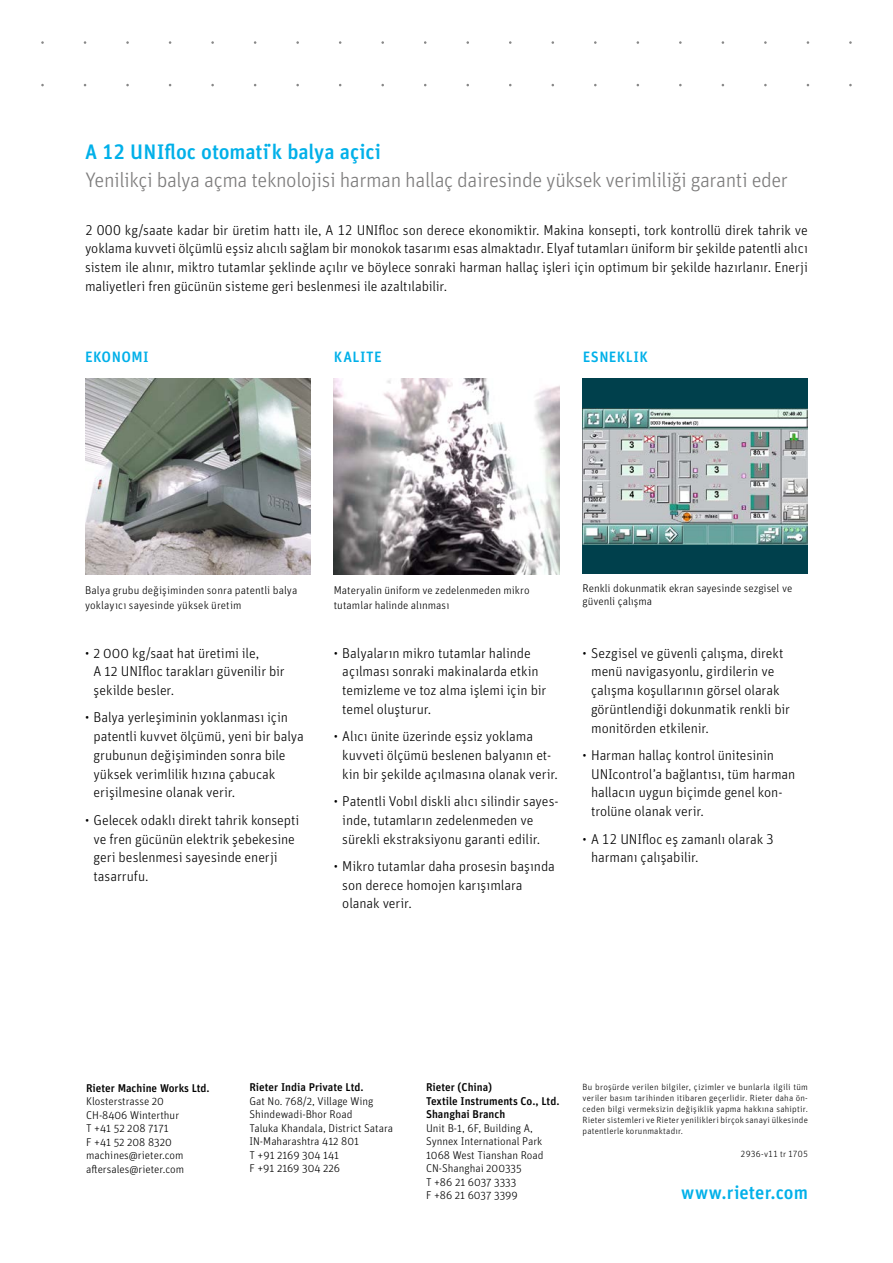
<style>
.page{position:relative;width:893px;height:1263px;background:#fff}
.page>*{position:absolute;margin:0;border:0;box-sizing:border-box;transform-origin:0 0}
.t1{font:300 21px "Unit Pro";letter-spacing:-.02em;color:#7c7b7b}
.t2{font:500 21px "Unit Pro";letter-spacing:-.005em;color:#00b0e9}
.t3{font:500 18.75px "Unit Pro";letter-spacing:.005em;color:#00b0e9}
.t4{font:500 15px "Unit Pro";letter-spacing:.03em;color:#00b0e9}
.t5{font:300 14.25px/18.8px "Unit Pro";letter-spacing:-.005em;color:#000}
.t6{font:300 11.25px/13.5px "Unit Pro";color:#000}
.t7{font:500 11.25px/13.5px "Unit Pro";color:#000}
.t8{font:300 9px/10.8px "Unit Pro";letter-spacing:.02em;color:#000;text-align:justify}
</style>
<div class="page">
<img style="left:85px;top:378px;width:225px;height:196px">
<div style="left:583px;top:378px;width:225px;height:196px;background:#00404c"></div>
<img style="left:583px;top:409px;width:225px;height:135px">
<img style="left:334px;top:378px;width:225px;height:196px">
<h1 class="t2" style="left:85px;top:136px;width:297px">A 12 UNIfloc otomati ̇k balya açici</h1>
<h1 class="t1" style="left:85px;top:165px;width:704px">Yenilikçi balya açma teknolojisi harman hallaç dairesinde yüksek verimliliği garanti eder</h1>
<p class="t5" style="left:85px;top:220px;width:724px;text-align:justify">2 000 kg/saate kadar bir üretim hattı ile, A 12 UNIfloc son derece ekonomiktir. Makina konsepti, tork kontrollü direk tahrik ve yoklama kuvveti ölçümlü eşsiz alıcılı sağlam bir monokok tasarımı esas almaktadır. Elyaf tutamları üniform bir şekilde patentli alıcı sistem ile alınır, miktro tutamlar şeklinde açılır ve böylece sonraki harman hallaç işleri için optimum bir şekilde hazırlanır. Enerji maliyetleri fren gücünün sisteme geri beslenmesi ile azaltılabilir.</p>
<p class="t4" style="left:85px;top:345px;width:65px">EKONOMI</p>
<p class="t4" style="left:334px;top:345px;width:49px">KALITE</p>
<p class="t4" style="left:583px;top:345px;width:67px">ESNEKLIK</p>
<p class="t6" style="left:85px;top:582px;width:214px;line-height:15px">Balya grubu değişiminden sonra patentli balya yoklayıcı sayesinde yüksek üretim</p>
<p class="t6" style="left:334px;top:582px;width:197px;line-height:15px">Materyalin üniform ve zedelenmeden mikro tutamlar halinde alınması</p>
<p class="t5" style="left:94px;top:643px;width:193px;text-indent:-9px">• 2 000 kg/saat hat üretimi ile,<br>A 12 UNIfloc tarakları güvenilir bir şekilde besler.</p>
<p class="t5" style="left:94px;top:707px;width:212px;text-indent:-9px">• Balya yerleşiminin yoklanması için patentli kuvvet ölçümü, yeni bir balya grubunun değişiminden sonra bile yüksek verimlilik hızına çabucak erişilmesine olanak verir.</p>
<p class="t5" style="left:94px;top:810px;width:207px;text-indent:-9px">• Gelecek odaklı direkt tahrik konsepti ve fren gücünün elektrik şebekesine geri beslenmesi sayesinde enerji tasarrufu.</p>
<p class="t5" style="left:342px;top:643px;width:205px;text-indent:-9px">• Balyaların mikro tutamlar halinde açılması sonraki makinalarda etkin temizleme ve toz alma işlemi için bir temel oluşturur.</p>
<p class="t5" style="left:342px;top:726px;width:217px;text-indent:-9px">• Alıcı ünite üzerinde eşsiz yoklama kuvveti ölçümü beslenen balyanın et&shy;kin bir şekilde açılmasına olanak verir.</p>
<p class="t5" style="left:342px;top:791px;width:218px;text-indent:-9px">• Patentli Vobıl diskli alıcı silindir sayes&shy;inde, tutamların zedelenmeden ve sürekli ekstraksiyonu garanti edilir.</p>
<p class="t5" style="left:342px;top:856px;width:214px;text-indent:-9px">• Mikro tutamlar daha prosesin başında son derece homojen karışımlara olanak verir.</p>
<p class="t6" style="left:583px;top:580px;width:211px">Renkli dokunmatik ekran sayesinde sezgisel ve güvenli çalışma</p>
<p class="t5" style="left:591px;top:643px;width:200px;text-indent:-9px">• Sezgisel ve güvenli çalışma, direkt menü navigasyonlu, girdilerin ve çalışma koşullarının görsel olarak görüntlendiği dokunmatik renkli bir monitörden etkilenir.</p>
<p class="t5" style="left:591px;top:745px;width:206px;text-indent:-9px">• Harman hallaç kontrol ünitesinin<br>UNIcontrol’a bağlantısı, tüm harman hallacın uygun biçimde genel kon&shy;trolüne olanak verir.</p>
<p class="t5" style="left:591px;top:828px;width:185px;text-indent:-9px">• A 12 UNIfloc eş zamanlı olarak 3 harmanı çalışabilir.</p>
<p class="t7" style="left:86px;top:1080px;width:125px">Rieter Machine Works Ltd.</p>
<p class="t6" style="left:86px;top:1094px;width:100px">Klosterstrasse 20<br>CH-8406 Winterthur<br>T +41 52 208 7171<br>F +41 52 208 8320 machines@rieter.com aftersales@rieter.com</p>
<p class="t7" style="left:249px;top:1080px;width:116px">Rieter India Private Ltd.</p>
<p class="t6" style="left:249px;top:1093px;width:145px">Gat No. 768/2, Village Wing<br>Shindewadi-Bhor Road<br>Taluka Khandala, District Satara<br>IN-Maharashtra 412 801<br>T +91 2169 304 141<br>F +91 2169 304 226</p>
<p class="t7" style="left:426px;top:1080px;width:135px">Rieter (China)<br>Textile Instruments Co., Ltd.<br>Shanghai Branch</p>
<p class="t6" style="left:426px;top:1120px;width:119px">Unit B-1, 6F, Building A,<br>Synnex International Park<br>1068 West Tianshan Road<br>CN-Shanghai 200335<br>T +86 21 6037 3333<br>F +86 21 6037 3399</p>
<p class="t8" style="left:583px;top:1081px;width:227px">Bu broşürde verilen bilgiler, çizimler ve bunlarla ilgili tüm veriler basım tarihinden itibaren geçerlidir. Rieter daha ön&shy;ceden bilgi vermeksizin değişiklik yapma hakkına sahiptir.<br>Rieter sistemleri ve Rieter yenilikleri birçok sanayi ülkesinde patentlerle korunmaktadır.</p>
<p class="t8" style="left:741px;top:1148px;width:69px">2936-v11 tr 1705</p>
<h2 class="t3" style="left:681px;top:1178px;width:128px">www.rieter.com</h2>
</div>
